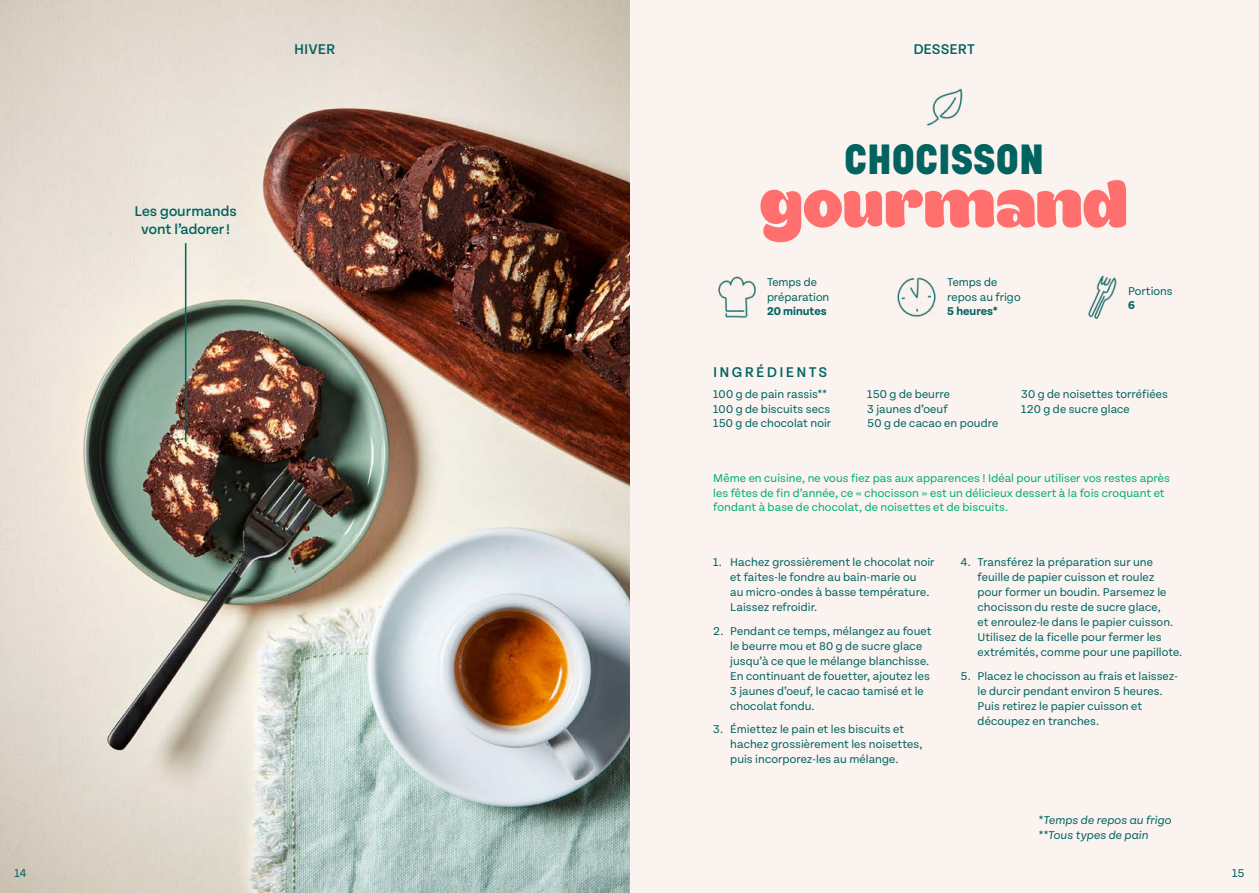
<style>
.page{position:relative;width:1259px;height:893px;background:#fff}
.page>*{position:absolute;margin:0;border:0;box-sizing:border-box;transform-origin:0 0}
.t1{font:71.1px "Konga Pro";letter-spacing:-.005em;color:#ff6f6d}
.t2{font:800 41.85px "Korolev";color:#006360}
.t3{font:500 15px/18px "Tenon";color:#006360;text-align:center}
.t4{font:500 15px "Tenon";letter-spacing:.15em;color:#006360}
.t5{font:12px/15px "Tenon";letter-spacing:.005em;color:#006360}
.t6{font:12px/14.4px "Tenon";letter-spacing:.005em;color:#00ad77}
.t7{font:italic 12px/14.4px "Tenon";letter-spacing:.005em;color:#006360}
.t8{font:700 12px "Tenon";color:#006360}
</style>
<div class="page">
<div style="left:629px;top:0;width:630px;height:893px;background:#faf3f0"></div>
<img style="left:0;top:0;width:629px;height:893px">
<hr style="left:185px;top:243px;width:1px;height:199px;background:#006360">
<img style="left:927px;top:88px;width:36px;height:38px">
<img style="left:718px;top:276px;width:38px;height:42px">
<img style="left:897px;top:277px;width:39px;height:40px">
<img style="left:1088px;top:275px;width:29px;height:44px">
<p class="t3" style="left:135px;top:202px;width:104px">Les gourmands vont l’adorer!</p>
<p class="t3" style="left:294px;top:41px;width:43px">HIVER</p>
<p class="t3" style="left:913px;top:41px;width:63px">DESSERT</p>
<h2 class="t2" style="left:844px;top:133px;width:201px">CHOCISSON</h2>
<h1 class="t1" style="left:760px;top:163px;width:369px">gourmand</h1>
<p class="t5" style="left:767px;top:275px;width:64px;line-height:14.4px">Temps de préparation</p>
<p class="t8" style="left:767px;top:305px;width:61px">20 minutes</p>
<p class="t5" style="left:947px;top:275px;width:75px;line-height:14.4px">Temps de repos au frigo</p>
<p class="t8" style="left:947px;top:305px;width:52px">5 heures*</p>
<p class="t5" style="left:1128px;top:284px;width:46px">Portions</p>
<p class="t8" style="left:1128px;top:299px;width:8px">6</p>
<p class="t4" style="left:713px;top:364px;width:116px">INGRÉDIENTS</p>
<p class="t5" style="left:713px;top:388px;width:119px;line-height:14.4px">100 g de pain rassis**<br>100 g de biscuits secs<br>150 g de chocolat noir</p>
<p class="t5" style="left:867px;top:388px;width:132px;line-height:14.4px">150 g de beurre<br>3 jaunes d’oeuf<br>50 g de cacao en poudre</p>
<p class="t5" style="left:1021px;top:388px;width:148px;line-height:14.4px">30 g de noisettes torréfiées<br>120 g de sucre glace</p>
<p class="t6" style="left:713px;top:471px;width:458px">Même en cuisine, ne vous fiez pas aux apparences ! Idéal pour utiliser vos restes après les fêtes de fin d’année, ce « chocisson » est un délicieux dessert à la fois croquant et fondant à base de chocolat, de noisettes et de biscuits.</p>
<p class="t5" style="left:730px;top:555px;width:206px;text-indent:-17px">1. Hachez grossièrement le chocolat noir et faites-le fondre au bain-marie ou<br>au micro-ondes à basse température.<br>Laissez refroidir.</p>
<p class="t5" style="left:730px;top:623px;width:203px;text-indent:-17px">2. Pendant ce temps, mélangez au fouet le beurre mou et 80 g de sucre glace jusqu’à ce que le mélange blanchisse.<br>En continuant de fouetter, ajoutez les 3 jaunes d’oeuf, le cacao tamisé et le chocolat fondu.</p>
<p class="t5" style="left:730px;top:722px;width:194px;text-indent:-17px">3. Émiettez le pain et les biscuits et hachez grossièrement les noisettes, puis incorporez-les au mélange.</p>
<p class="t5" style="left:977px;top:555px;width:206px;text-indent:-17px">4. Transférez la préparation sur une feuille de papier cuisson et roulez pour former un boudin. Parsemez le chocisson du reste de sucre glace,<br>et enroulez-le dans le papier cuisson.<br>Utilisez de la ficelle pour fermer les extrémités, comme pour une papillote.</p>
<p class="t5" style="left:977px;top:668px;width:202px;text-indent:-17px">5. Placez le chocisson au frais et laissez&shy;le durcir pendant environ 5 heures.<br>Puis retirez le papier cuisson et découpez en tranches.</p>
<p class="t7" style="left:1038px;top:814px;width:134px">*Temps de repos au frigo **Tous types de pain</p>
<p class="t5" style="left:14px;top:866px;width:14px">14</p>
<p class="t5" style="left:1232px;top:866px;width:14px">15</p>
</div>
